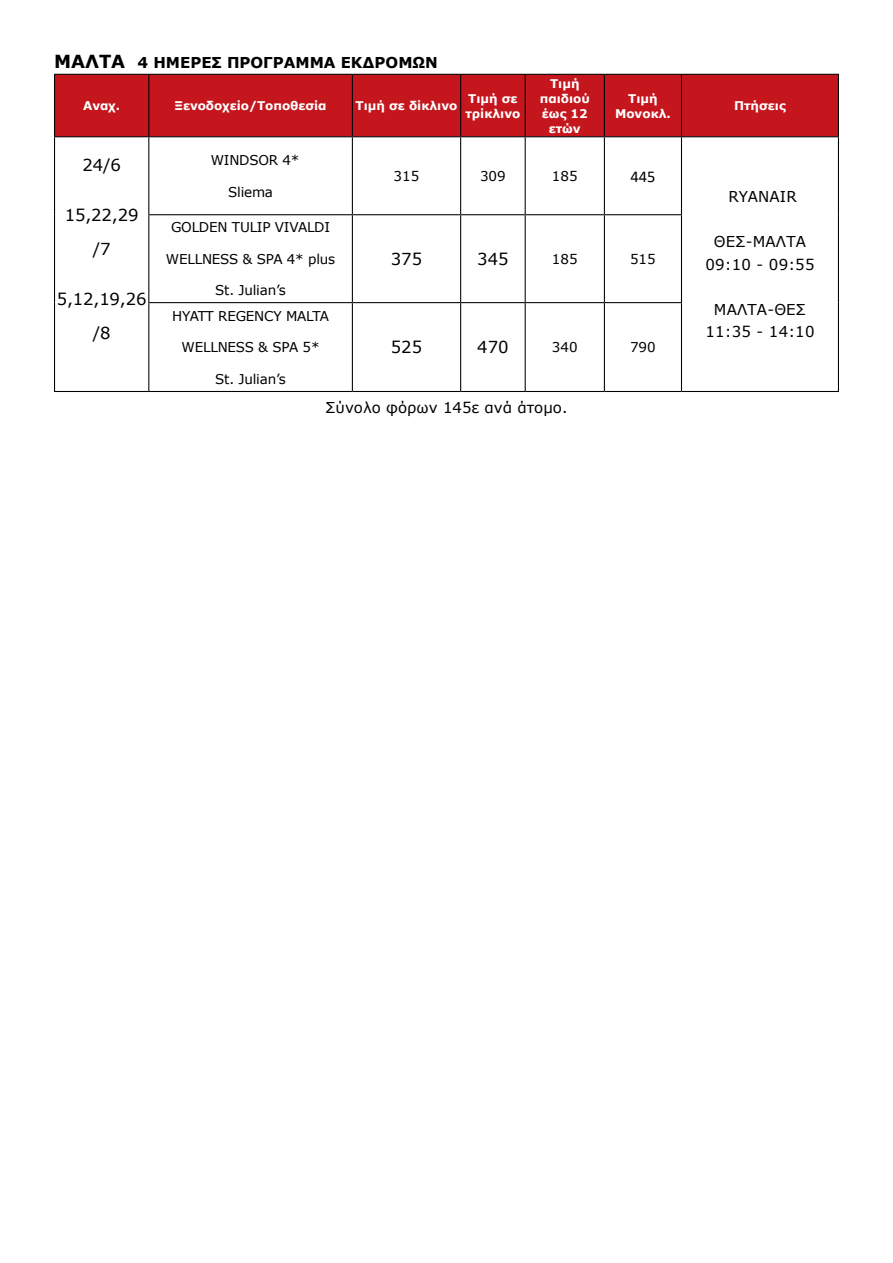
<style>
.page{position:relative;width:893px;height:1263px;background:#fff}
.page>*{position:absolute;margin:0;border:0;box-sizing:border-box;transform-origin:0 0}
.t1{font:16.5px/34.5px "Verdana";color:#000;text-align:center}
.t2{font:16.5px "Calibri";color:#000}
.t3{font:15px/22.5px "Verdana";letter-spacing:.01em;color:#000;text-align:center}
.t4{font:700 15px "Verdana";color:#000}
.t5{font:13.5px "Verdana";letter-spacing:-.015em;color:#000}
.t6{font:700 12px/15px "Verdana";color:#fff;text-align:center}
.s1{font-size:18px}
</style>
<div class="page">
<div style="left:55px;top:75px;width:783px;height:61px;background:#c4161c"></div>
<svg style="left:149px;top:137px;width:689px;height:254px"></svg>
<hr style="left:54px;top:136px;width:95px;height:1px;background:#000">
<hr style="left:54px;top:391px;width:95px;height:1px;background:#000">
<hr style="left:54px;top:137px;width:1px;height:78px;background:#000">
<hr style="left:54px;top:215px;width:1px;height:88px;background:#000">
<hr style="left:54px;top:303px;width:1px;height:88px;background:#000">
<hr style="left:149px;top:136px;width:203px;height:1px;background:#000">
<hr style="left:148px;top:137px;width:1px;height:77px;background:#000">
<hr style="left:148px;top:215px;width:1px;height:87px;background:#000">
<hr style="left:148px;top:303px;width:1px;height:88px;background:#000">
<hr style="left:352px;top:136px;width:109px;height:1px;background:#000">
<hr style="left:352px;top:137px;width:1px;height:77px;background:#000">
<hr style="left:352px;top:215px;width:1px;height:87px;background:#000">
<hr style="left:352px;top:303px;width:1px;height:88px;background:#000">
<hr style="left:461px;top:136px;width:64px;height:1px;background:#000">
<hr style="left:460px;top:137px;width:1px;height:77px;background:#000">
<hr style="left:525px;top:136px;width:79px;height:1px;background:#000">
<hr style="left:525px;top:137px;width:1px;height:77px;background:#000">
<hr style="left:604px;top:136px;width:77px;height:1px;background:#000">
<hr style="left:604px;top:137px;width:1px;height:77px;background:#000">
<hr style="left:681px;top:136px;width:158px;height:1px;background:#000">
<hr style="left:681px;top:137px;width:1px;height:77px;background:#000">
<hr style="left:838px;top:137px;width:1px;height:78px;background:#000">
<hr style="left:460px;top:215px;width:1px;height:87px;background:#000">
<hr style="left:525px;top:215px;width:1px;height:87px;background:#000">
<hr style="left:604px;top:215px;width:1px;height:87px;background:#000">
<hr style="left:681px;top:215px;width:1px;height:87px;background:#000">
<hr style="left:838px;top:215px;width:1px;height:88px;background:#000">
<hr style="left:460px;top:303px;width:1px;height:88px;background:#000">
<hr style="left:525px;top:303px;width:1px;height:88px;background:#000">
<hr style="left:604px;top:303px;width:1px;height:88px;background:#000">
<hr style="left:681px;top:303px;width:1px;height:88px;background:#000">
<hr style="left:838px;top:303px;width:1px;height:88px;background:#000">
<hr style="left:148px;top:214px;width:204px;height:1px;background:#000">
<hr style="left:148px;top:302px;width:204px;height:1px;background:#000">
<hr style="left:149px;top:391px;width:203px;height:1px;background:#000">
<hr style="left:352px;top:214px;width:109px;height:1px;background:#000">
<hr style="left:352px;top:302px;width:109px;height:1px;background:#000">
<hr style="left:352px;top:391px;width:109px;height:1px;background:#000">
<hr style="left:461px;top:214px;width:64px;height:1px;background:#000">
<hr style="left:525px;top:214px;width:79px;height:1px;background:#000">
<hr style="left:604px;top:214px;width:78px;height:1px;background:#000">
<hr style="left:461px;top:302px;width:64px;height:1px;background:#000">
<hr style="left:525px;top:302px;width:79px;height:1px;background:#000">
<hr style="left:604px;top:302px;width:78px;height:1px;background:#000">
<hr style="left:461px;top:391px;width:64px;height:1px;background:#000">
<hr style="left:525px;top:391px;width:79px;height:1px;background:#000">
<hr style="left:604px;top:391px;width:77px;height:1px;background:#000">
<hr style="left:681px;top:391px;width:158px;height:1px;background:#000">
<hr style="left:54px;top:74px;width:95px;height:1px;background:#000">
<hr style="left:54px;top:75px;width:1px;height:61px;background:#000">
<hr style="left:149px;top:74px;width:203px;height:1px;background:#000">
<hr style="left:148px;top:75px;width:1px;height:61px;background:#000">
<hr style="left:352px;top:74px;width:109px;height:1px;background:#000">
<hr style="left:352px;top:75px;width:1px;height:61px;background:#000">
<hr style="left:461px;top:74px;width:64px;height:1px;background:#000">
<hr style="left:460px;top:75px;width:1px;height:61px;background:#000">
<hr style="left:525px;top:74px;width:79px;height:1px;background:#000">
<hr style="left:525px;top:75px;width:1px;height:61px;background:#000">
<hr style="left:604px;top:74px;width:77px;height:1px;background:#000">
<hr style="left:604px;top:75px;width:1px;height:61px;background:#000">
<hr style="left:681px;top:74px;width:158px;height:1px;background:#000">
<hr style="left:681px;top:75px;width:1px;height:61px;background:#000">
<hr style="left:838px;top:75px;width:1px;height:61px;background:#000">
<p class="t4" style="left:54px;top:52px;width:385px"><span class="s1">ΜΑΛΤΑ</span> 4 ΗΜΕΡΕΣ ΠΡΟΓΡΑΜΜΑ ΕΚΔΡΟΜΩΝ</p>
<p class="t6" style="left:83px;top:98px;width:38px">Αναχ.</p>
<p class="t6" style="left:175px;top:98px;width:153px">Ξενοδοχείo/Τοποθεσία</p>
<p class="t6" style="left:356px;top:98px;width:103px">Τιμή σε δίκλινο</p>
<p class="t6" style="left:465px;top:91px;width:56px;text-align:left">Τιμή σε τρίκλινο</p>
<p class="t6" style="left:540px;top:76px;width:52px">Τιμή παιδιού έως 12 ετών</p>
<p class="t6" style="left:615px;top:91px;width:57px">Tιμή<br>Μονοκλ.</p>
<p class="t6" style="left:734px;top:98px;width:53px">Πτήσεις</p>
<p class="t1" style="left:82px;top:148px;width:40px">24/6</p>
<p class="t1" style="left:65px;top:197px;width:75px">15,22,29 /7</p>
<p class="t1" style="left:57px;top:281px;width:91px">5,12,19,26 /8</p>
<p class="t5" style="left:211px;top:151px;width:90px">WINDSOR 4*</p>
<p class="t5" style="left:228px;top:182px;width:46px">Sliema</p>
<p class="t5" style="left:171px;top:218px;width:161px">GOLDEN TULIP VIVALDI</p>
<p class="t5" style="left:166px;top:250px;width:171px">WELLNESS &amp; SPA 4* plus</p>
<p class="t5" style="left:215px;top:281px;width:72px">St. Julian’s</p>
<p class="t5" style="left:172px;top:306px;width:158px">HYATT REGENCY MALTA</p>
<p class="t5" style="left:182px;top:338px;width:139px">WELLNESS &amp; SPA 5*</p>
<p class="t5" style="left:215px;top:369px;width:72px">St. Julian’s</p>
<p class="t5" style="left:394px;top:167px;width:27px">315</p>
<p class="t5" style="left:480px;top:167px;width:27px">309</p>
<p class="t5" style="left:552px;top:167px;width:27px">185</p>
<p class="t2" style="left:630px;top:165px;width:27px">445</p>
<p class="t1" style="left:391px;top:242px;width:33px">375</p>
<p class="t1" style="left:477px;top:242px;width:33px">345</p>
<p class="t5" style="left:552px;top:250px;width:27px">185</p>
<p class="t5" style="left:630px;top:250px;width:27px">515</p>
<p class="t1" style="left:391px;top:330px;width:33px">525</p>
<p class="t1" style="left:477px;top:330px;width:33px">470</p>
<p class="t5" style="left:552px;top:338px;width:27px">340</p>
<p class="t5" style="left:630px;top:338px;width:27px">790</p>
<p class="t3" style="left:325px;top:396px;width:243px">Σύνολο φόρων 145ε ανά άτομο.</p>
<p class="t3" style="left:728px;top:185px;width:70px">RYANAIR</p>
<p class="t3" style="left:705px;top:230px;width:111px">ΘΕΣ-ΜΑΛΤΑ<br>09:10 - 09:55</p>
<p class="t3" style="left:705px;top:298px;width:111px">ΜΑΛΤΑ-ΘΕΣ<br>11:35 - 14:10</p>
</div>
